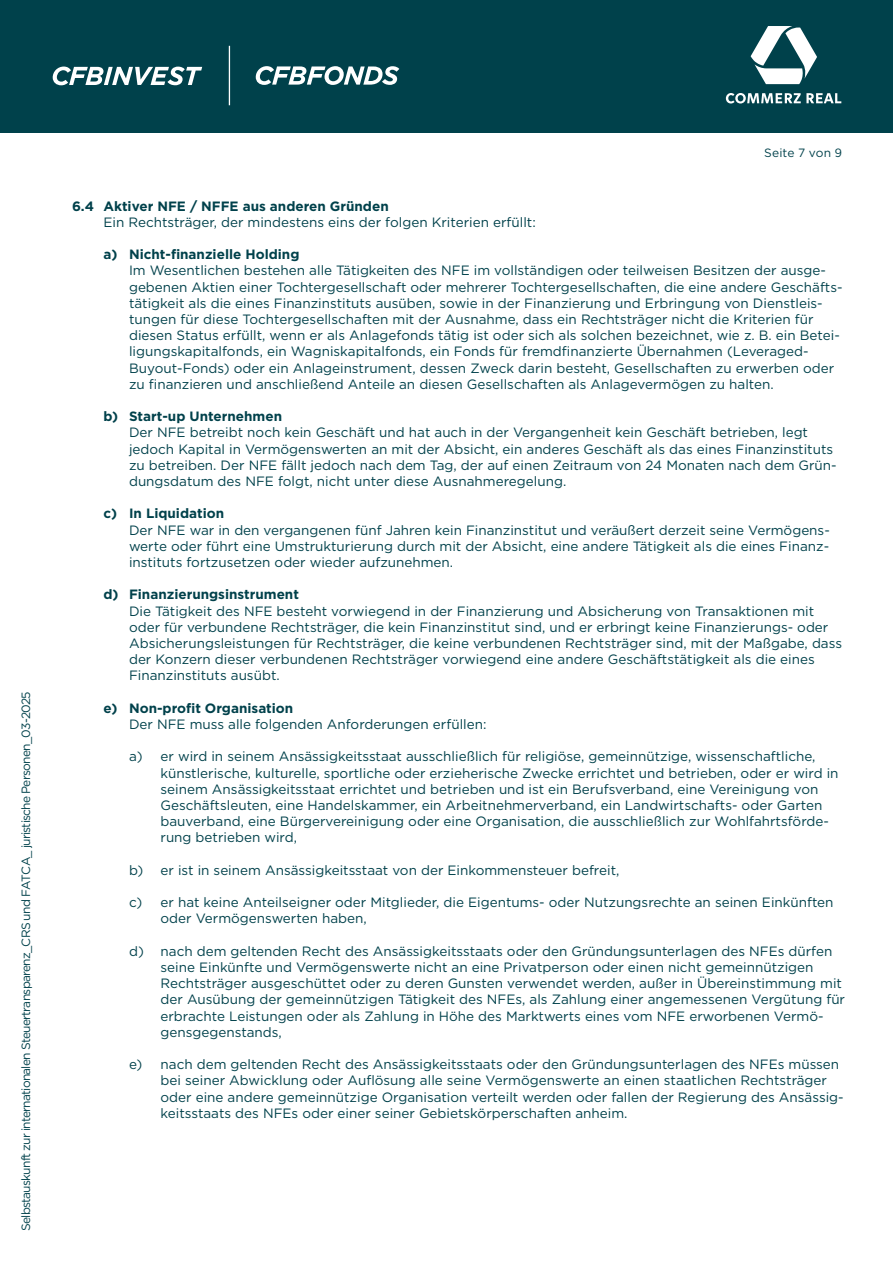
<style>
.page{position:relative;width:893px;height:1263px;background:#fff}
.page>*{position:absolute;margin:0;border:0;box-sizing:border-box;transform-origin:0 0}
.t1{font:13.5px/16.2px "Gotham";color:#00414b}
.t2{font:700 13.5px "Gotham";color:#00414b}
.t3{font:12px "Gotham";letter-spacing:-.06em;color:#00414b}
.t4{font:12px "Gotham";letter-spacing:.01em;color:#00414b}
</style>
<div class="page">
<div style="left:0;top:0;width:893px;height:133px;background:#00414b"></div>
<svg style="left:726px;top:93px;width:115px;height:10px"></svg>
<svg style="left:751px;top:26px;width:66px;height:58px"></svg>
<svg style="left:256px;top:66px;width:143px;height:19px"></svg>
<svg style="left:53px;top:67px;width:149px;height:18px"></svg>
<hr style="left:229px;top:46px;width:1px;height:59px;background:#fff">
<p class="t3" style="left:18px;top:1231px;width:541px;rotate:-90deg">Selbstauskunft zur internationalen Steuertransparenz_CRS und FATCA_ juristische Personen_03-2025</p>
<p class="t4" style="left:764px;top:145px;width:79px">Seite 7 von 9</p>
<p class="t2" style="left:72px;top:197px;width:318px">6.4 Aktiver NFE / NFFE aus anderen Gründen</p>
<p class="t1" style="left:104px;top:214px;width:434px">Ein Rechtsträger, der mindestens eins der folgen Kriterien erfüllt:</p>
<p class="t2" style="left:104px;top:245px;width:197px">a) Nicht-finanzielle Holding</p>
<p class="t1" style="left:129px;top:262px;width:715px">Im Wesentlichen bestehen alle Tätigkeiten des NFE im vollständigen oder teilweisen Besitzen der ausge&shy;gebenen Aktien einer Tochtergesellschaft oder mehrerer Tochtergesellschaften, die eine andere Geschäfts&shy;tätigkeit als die eines Finanzinstituts ausüben, sowie in der Finanzierung und Erbringung von Dienstleis&shy;tungen für diese Tochtergesellschaften mit der Ausnahme, dass ein Rechtsträger nicht die Kriterien für diesen Status erfüllt, wenn er als Anlagefonds tätig ist oder sich als solchen bezeichnet, wie z. B. ein Betei&shy;ligungskapitalfonds, ein Wagniskapitalfonds, ein Fonds für fremdfinanzierte Übernahmen (Leveraged-Buyout-Fonds) oder ein Anlageinstrument, dessen Zweck darin besteht, Gesellschaften zu erwerben oder zu finanzieren und anschließend Anteile an diesen Gesellschaften als Anlagevermögen zu halten.</p>
<p class="t2" style="left:104px;top:407px;width:180px">b) Start-up Unternehmen</p>
<p class="t1" style="left:129px;top:424px;width:709px">Der NFE betreibt noch kein Geschäft und hat auch in der Vergangenheit kein Geschäft betrieben, legt jedoch Kapital in Vermögenswerten an mit der Absicht, ein anderes Geschäft als das eines Finanzinstituts zu betreiben. Der NFE fällt jedoch nach dem Tag, der auf einen Zeitraum von 24 Monaten nach dem Grün&shy;dungsdatum des NFE folgt, nicht unter diese Ausnahmeregelung.</p>
<p class="t2" style="left:104px;top:505px;width:122px">c) In Liquidation</p>
<p class="t1" style="left:129px;top:521px;width:702px;text-align:justify">Der NFE war in den vergangenen fünf Jahren kein Finanzinstitut und veräußert derzeit seine Vermögens&shy;werte oder führt eine Umstrukturierung durch mit der Absicht, eine andere Tätigkeit als die eines Finanz&shy;instituts fortzusetzen oder wieder aufzunehmen.</p>
<p class="t2" style="left:104px;top:586px;width:197px">d) Finanzierungsinstrument</p>
<p class="t1" style="left:129px;top:602px;width:714px">Die Tätigkeit des NFE besteht vorwiegend in der Finanzierung und Absicherung von Transaktionen mit oder für verbundene Rechtsträger, die kein Finanzinstitut sind, und er erbringt keine Finanzierungs- oder Absicherungsleistungen für Rechtsträger, die keine verbundenen Rechtsträger sind, mit der Maßgabe, dass der Konzern dieser verbundenen Rechtsträger vorwiegend eine andere Geschäftstätigkeit als die eines Finanzinstituts ausübt.</p>
<p class="t2" style="left:104px;top:699px;width:191px">e) Non-profit Organisation</p>
<p class="t1" style="left:129px;top:716px;width:359px">Der NFE muss alle folgenden Anforderungen erfüllen:</p>
<p class="t1" style="left:161px;top:748px;width:679px;text-indent:-31px">a) er wird in seinem Ansässigkeitsstaat ausschließlich für religiöse, gemeinnützige, wissenschaftliche, künstlerische, kulturelle, sportliche oder erzieherische Zwecke errichtet und betrieben, oder er wird in seinem Ansässigkeitsstaat errichtet und betrieben und ist ein Berufsverband, eine Vereinigung von Geschäftsleuten, eine Handelskammer, ein Arbeitnehmerverband, ein Landwirtschafts- oder Garten bauverband, eine Bürgervereinigung oder eine Organisation, die ausschließlich zur Wohlfahrtsförde&shy;rung betrieben wird,</p>
<p class="t1" style="left:129px;top:862px;width:492px">b) er ist in seinem Ansässigkeitsstaat von der Einkommensteuer befreit,</p>
<p class="t1" style="left:161px;top:894px;width:674px;text-indent:-31px">c) er hat keine Anteilseigner oder Mitglieder, die Eigentums- oder Nutzungsrechte an seinen Einkünften oder Vermögenswerten haben,</p>
<p class="t1" style="left:161px;top:943px;width:686px;text-indent:-31px">d) nach dem geltenden Recht des Ansässigkeitsstaats oder den Gründungsunterlagen des NFEs dürfen seine Einkünfte und Vermögenswerte nicht an eine Privatperson oder einen nicht gemeinnützigen Rechtsträger ausgeschüttet oder zu deren Gunsten verwendet werden, außer in Übereinstimmung mit der Ausübung der gemeinnützigen Tätigkeit des NFEs, als Zahlung einer angemessenen Vergütung für erbrachte Leistungen oder als Zahlung in Höhe des Marktwerts eines vom NFE erworbenen Vermö&shy;gensgegenstands,</p>
<p class="t1" style="left:161px;top:1056px;width:685px;text-indent:-31px">e) nach dem geltenden Recht des Ansässigkeitsstaats oder den Gründungsunterlagen des NFEs müssen bei seiner Abwicklung oder Auflösung alle seine Vermögenswerte an einen staatlichen Rechtsträger oder eine andere gemeinnützige Organisation verteilt werden oder fallen der Regierung des Ansässig&shy;keitsstaats des NFEs oder einer seiner Gebietskörperschaften anheim.</p>
</div>
